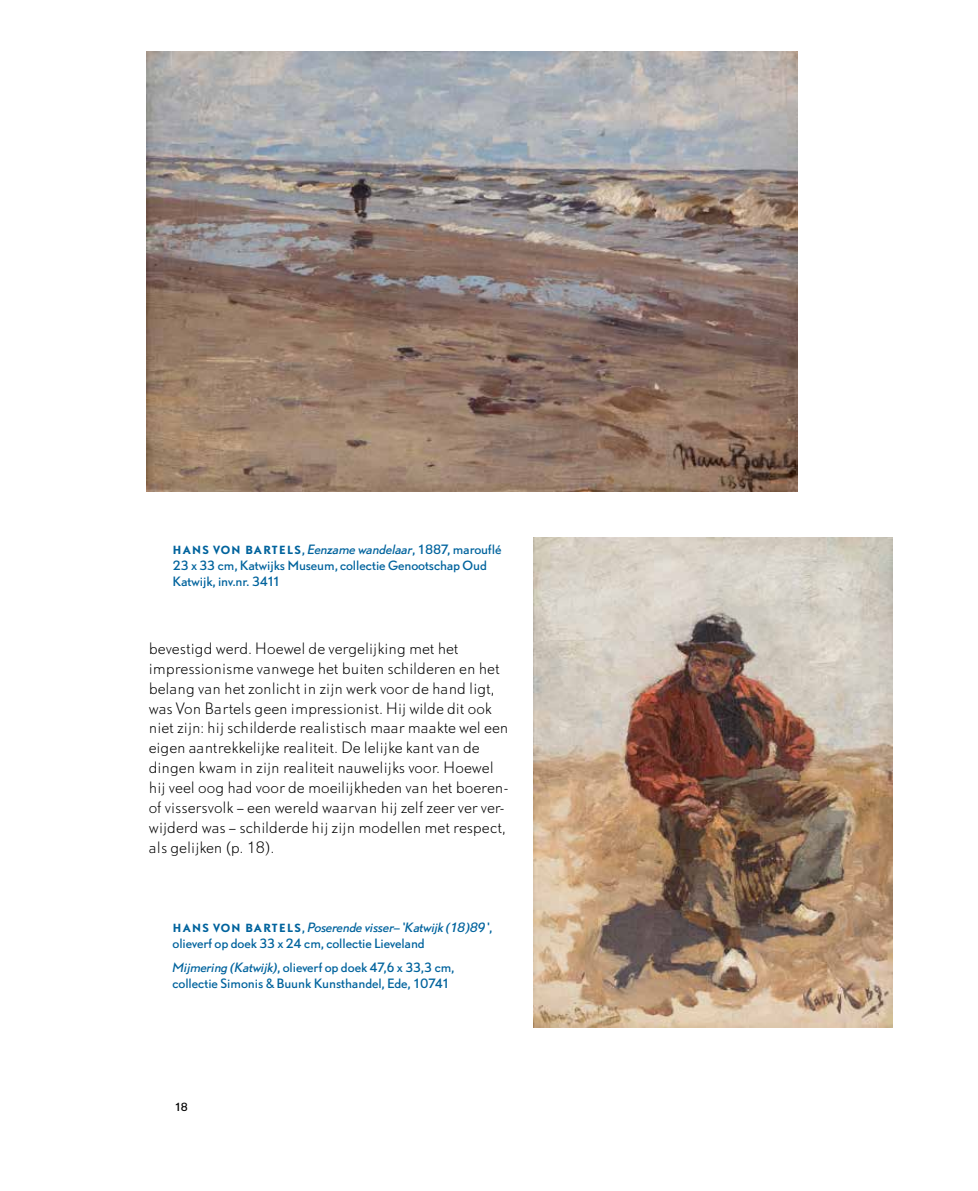
<style>
.page{position:relative;width:978px;height:1191px;background:#fff}
.page>*{position:absolute;margin:0;border:0;box-sizing:border-box;transform-origin:0 0}
.t1{font:300 14.7px/20px "DTL Nobel T";color:#000}
.t2{font:12px/15.8px "DTL Nobel T";letter-spacing:-.005em;color:#00639d}
.t3{font:10.5px "DTL Nobel T";color:#000}
.s1{font-weight:700;font-size:10.5px}
.s2{font-style:italic}
</style>
<div class="page">
<img style="left:147px;top:51px;width:650px;height:441px">
<img style="left:534px;top:538px;width:359px;height:489px">
<p class="t2" style="left:172px;top:541px;width:331px"><span class="s1">HANS VON BARTELS</span>, <span class="s2">Eenzame wandelaar</span>, 1887, marouflé<br>23 x 33 cm, Katwijks Museum, collectie Genootschap Oud<br>Katwijk, inv.nr. 3411</p>
<p class="t1" style="left:149px;top:638px;width:361px">bevestigd werd. Hoewel de vergelijking met het impressionisme vanwege het buiten schilderen en het belang van het zonlicht in zijn werk voor de hand ligt, was Von Bartels geen impressionist. Hij wilde dit ook niet zijn: hij schilderde realistisch maar maakte wel een eigen aantrekkelijke realiteit. De lelijke kant van de dingen kwam in zijn realiteit nauwelijks voor. Hoewel hij veel oog had voor de moeilijkheden van het boeren&shy;of vissersvolk – een wereld waarvan hij zelf zeer ver ver&shy;wijderd was – schilderde hij zijn modellen met respect, als gelijken (p. 18).</p>
<p class="t2" style="left:172px;top:919px;width:321px"><span class="s1">HANS VON BARTELS</span>, <span class="s2">Poserende visser– 'Katwijk (18)89'</span>, olieverf op doek 33 x 24 cm, collectie Lieveland</p>
<p class="t2" style="left:172px;top:959px;width:283px"><span class="s2">Mijmering (Katwijk)</span>, olieverf op doek 47,6 x 33,3 cm, collectie Simonis &amp; Buunk Kunsthandel, Ede, 10741</p>
<p class="t3" style="left:174px;top:1100px;width:15px">18</p>
</div>
